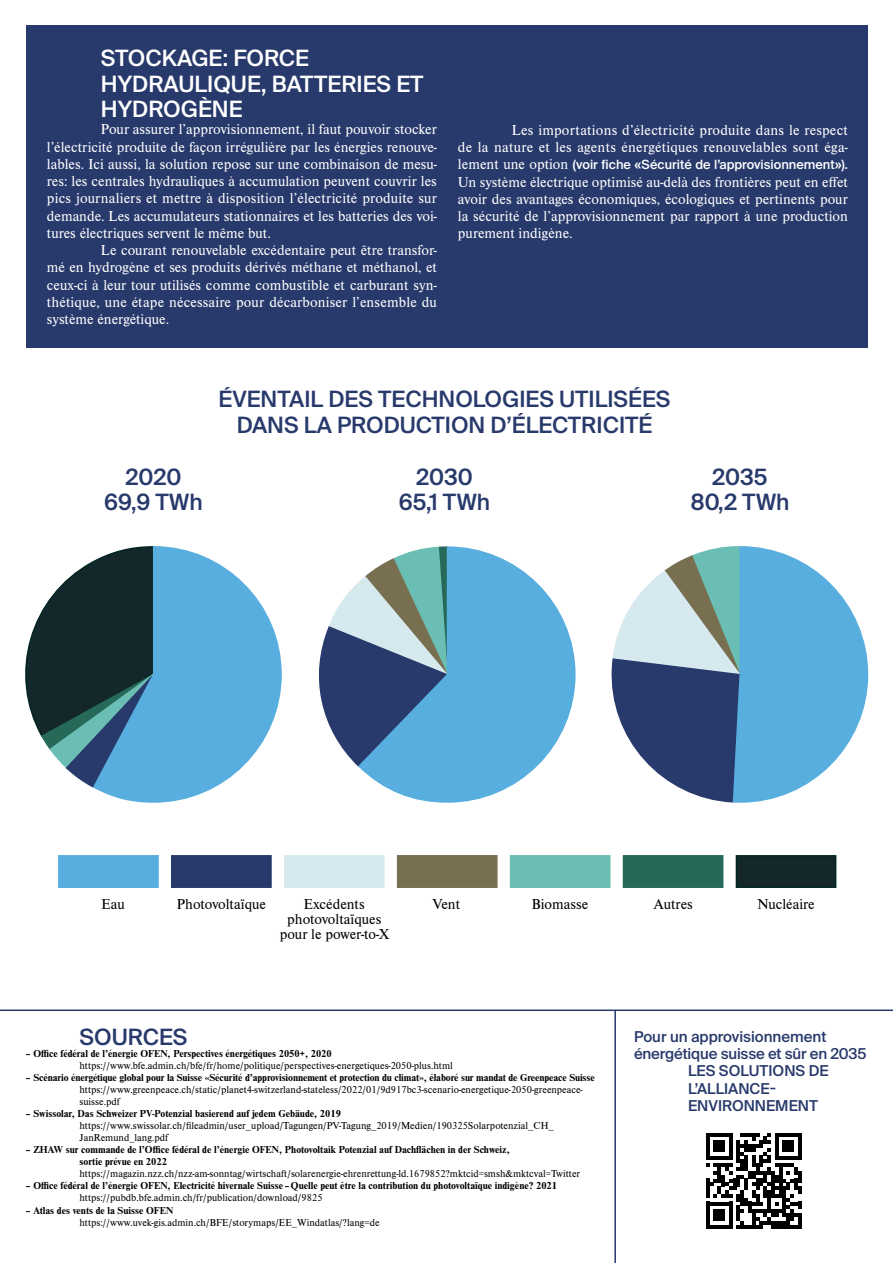
<style>
.page{position:relative;width:893px;height:1263px;background:#fff}
.page>*{position:absolute;margin:0;border:0;box-sizing:border-box;transform-origin:0 0}
.t1{font:500 22.5px/25.5px "Suisse Intl";color:#283a6c;text-align:center}
.t2{font:500 22.5px/25.5px "Suisse Intl";color:#fff}
.t3{font:15px/17.2px "Nimbus Rom D";letter-spacing:.005em;color:#fff;text-align:justify}
.t4{font:500 15px "Suisse Intl";color:#283a6c}
.t5{font:15px/15px "Nimbus Rom D";color:#000;text-align:center}
.t6{font:500 12.75px "Suisse Intl";color:#fff}
.t7{font:10.5px/12px "Nimbus Rom D";color:#000}
.t8{font:700 10.5px/12px "Nimbus Rom D";color:#000}
.s1{font-family:"Nimbus Rom D";font-weight:400;font-size:15px}
</style>
<div class="page">
<hr style="left:0;top:1009px;width:893px;height:2px;background:#283a6c">
<svg style="left:25px;top:561px;width:67px;height:226px"></svg>
<svg style="left:92px;top:546px;width:190px;height:257px"></svg>
<svg style="left:318px;top:584px;width:39px;height:182px"></svg>
<svg style="left:357px;top:546px;width:219px;height:257px"></svg>
<svg style="left:611px;top:546px;width:258px;height:257px"></svg>
<div style="left:58px;top:855px;width:101px;height:33px;background:#58aede"></div>
<div style="left:171px;top:855px;width:101px;height:33px;background:#283a6c;border:2px solid #283a6c"></div>
<div style="left:284px;top:855px;width:101px;height:33px;background:#d5e9ee"></div>
<div style="left:397px;top:855px;width:101px;height:33px;background:#776f50"></div>
<div style="left:510px;top:855px;width:100px;height:33px;background:#6bbeb3"></div>
<div style="left:623px;top:855px;width:100px;height:33px;background:#276959;border:2px solid #276959"></div>
<div style="left:736px;top:855px;width:100px;height:33px;background:#14272b;border:2px solid #002622"></div>
<div style="left:26px;top:26px;width:842px;height:322px;background:#283a6c"></div>
<hr style="left:614px;top:1010px;width:2px;height:253px;background:#283a6c">
<svg style="left:706px;top:1133px;width:96px;height:95px"></svg>
<h1 class="t2" style="left:101px;top:46px;width:324px">STOCKAGE: FORCE<br>HYDRAULIQUE, BATTERIES ET<br>HYDROGÈNE</h1>
<p class="t3" style="left:47px;top:121px;width:392px;text-indent:54px">Pour assurer l’approvisionnement, il faut pouvoir stocker l’électricité produite de façon irrégulière par les énergies renouve&shy;lables. Ici aussi, la solution repose sur une combinaison de mesu&shy;res: les centrales hydrauliques à accumulation peuvent couvrir les pics journaliers et mettre à disposition l’électricité produite sur demande. Les accumulateurs stationnaires et les batteries des voi&shy;tures électriques servent le même but.</p>
<p class="t3" style="left:47px;top:242px;width:392px;text-indent:54px">Le courant renouvelable excédentaire peut être transfor&shy;mé en hydrogène et ses produits dérivés méthane et méthanol, et ceux-ci à leur tour utilisés comme combustible et carburant syn&shy;thétique, une étape nécessaire pour décarboniser l’ensemble du système énergétique.</p>
<p class="t3" style="left:458px;top:122px;width:392px;text-align:right">Les importations d’électricité produite dans le respect<br>de la nature et les agents énergétiques renouvelables sont éga-</p>
<p class="t6" style="left:458px;top:157px;width:392px"><span class="s1">lement une option</span> (voir fiche «Sécurité de l’approvisionnement»).</p>
<p class="t3" style="left:458px;top:173px;width:392px">Un système électrique optimisé au-delà des frontières peut en effet avoir des avantages économiques, écologiques et pertinents pour la sécurité de l’approvisionnement par rapport à une production purement indigène.</p>
<h1 class="t1" style="left:219px;top:387px;width:453px">ÉVENTAIL DES TECHNOLOGIES UTILISÉES<br>DANS LA PRODUCTION D’ÉLECTRICITÉ</h1>
<h1 class="t1" style="left:104px;top:464px;width:100px">2020<br>69,9 TWh</h1>
<h1 class="t1" style="left:399px;top:464px;width:93px">2030<br>65,1 TWh</h1>
<h1 class="t1" style="left:690px;top:464px;width:101px">2035<br>80,2 TWh</h1>
<p class="t5" style="left:102px;top:897px;width:25px">Eau</p>
<p class="t5" style="left:177px;top:897px;width:91px">Photovoltaïque</p>
<p class="t5" style="left:304px;top:897px;width:62px">Excédents</p>
<p class="t5" style="left:433px;top:897px;width:29px">Vent</p>
<p class="t5" style="left:532px;top:897px;width:58px">Biomasse</p>
<p class="t5" style="left:653px;top:897px;width:41px">Autres</p>
<p class="t5" style="left:757px;top:897px;width:59px">Nucléaire</p>
<p class="t5" style="left:280px;top:912px;width:111px">photovoltaïques pour le power-to-X</p>
<h1 class="t1" style="left:80px;top:1025px;width:109px">SOURCES</h1>
<p class="t8" style="left:26px;top:1048px;width:308px">– Office fédéral de l’énergie OFEN, Perspectives énergétiques 2050+, 2020</p>
<p class="t7" style="left:80px;top:1060px;width:375px">https://www.bfe.admin.ch/bfe/fr/home/politique/perspectives-energetiques-2050-plus.html</p>
<p class="t8" style="left:26px;top:1072px;width:571px">– Scénario énergétique global pour la Suisse «Sécurité d’approvisionnement et protection du climat», élaboré sur mandat de Greenpeace Suisse</p>
<p class="t7" style="left:80px;top:1084px;width:505px">https://www.greenpeace.ch/static/planet4-switzerland-stateless/2022/01/9d917bc3-scenario-energetique-2050-greenpeace&shy;suisse.pdf</p>
<p class="t8" style="left:26px;top:1108px;width:317px">– Swissolar, Das Schweizer PV-Potenzial basierend auf jedem Gebäude, 2019</p>
<p class="t7" style="left:80px;top:1120px;width:476px">https://www.swissolar.ch/fileadmin/user_upload/Tagungen/PV-Tagung_2019/Medien/190325Solarpotenzial_CH_<br>JanRemund_lang.pdf</p>
<p class="t8" style="left:80px;top:1144px;width:432px;text-indent:-54px">– ZHAW sur commande de l’Office fédéral de l’énergie OFEN, Photovoltaik Potenzial auf Dachflächen in der Schweiz, sortie prévue en 2022</p>
<p class="t7" style="left:80px;top:1168px;width:502px">https://magazin.nzz.ch/nzz-am-sonntag/wirtschaft/solarenergie-ehrenrettung-ld.1679852?mktcid=smsh&amp;mktcval=Twitter</p>
<p class="t8" style="left:26px;top:1180px;width:533px">– Office fédéral de l’énergie OFEN, Electricité hivernale Suisse –Quelle peut être la contribution du photovoltaïque indigène? 2021</p>
<p class="t7" style="left:80px;top:1192px;width:245px">https://pubdb.bfe.admin.ch/fr/publication/download/9825</p>
<p class="t8" style="left:26px;top:1204px;width:149px">– Atlas des vents de la Suisse OFEN</p>
<p class="t7" style="left:80px;top:1216px;width:302px">https://www.uvek-gis.admin.ch/BFE/storymaps/EE_Windatlas/?lang=de</p>
<p class="t4" style="left:634px;top:1028px;width:194px">Pour un approvisionnement</p>
<p class="t4" style="left:634px;top:1045px;width:234px">énergétique suisse et sûr en 2035</p>
<p class="t4" style="left:688px;top:1062px;width:142px">LES SOLUTIONS DE</p>
<p class="t4" style="left:688px;top:1079px;width:89px">L’ALLIANCE-</p>
<p class="t4" style="left:688px;top:1097px;width:131px">ENVIRONNEMENT</p>
</div>
